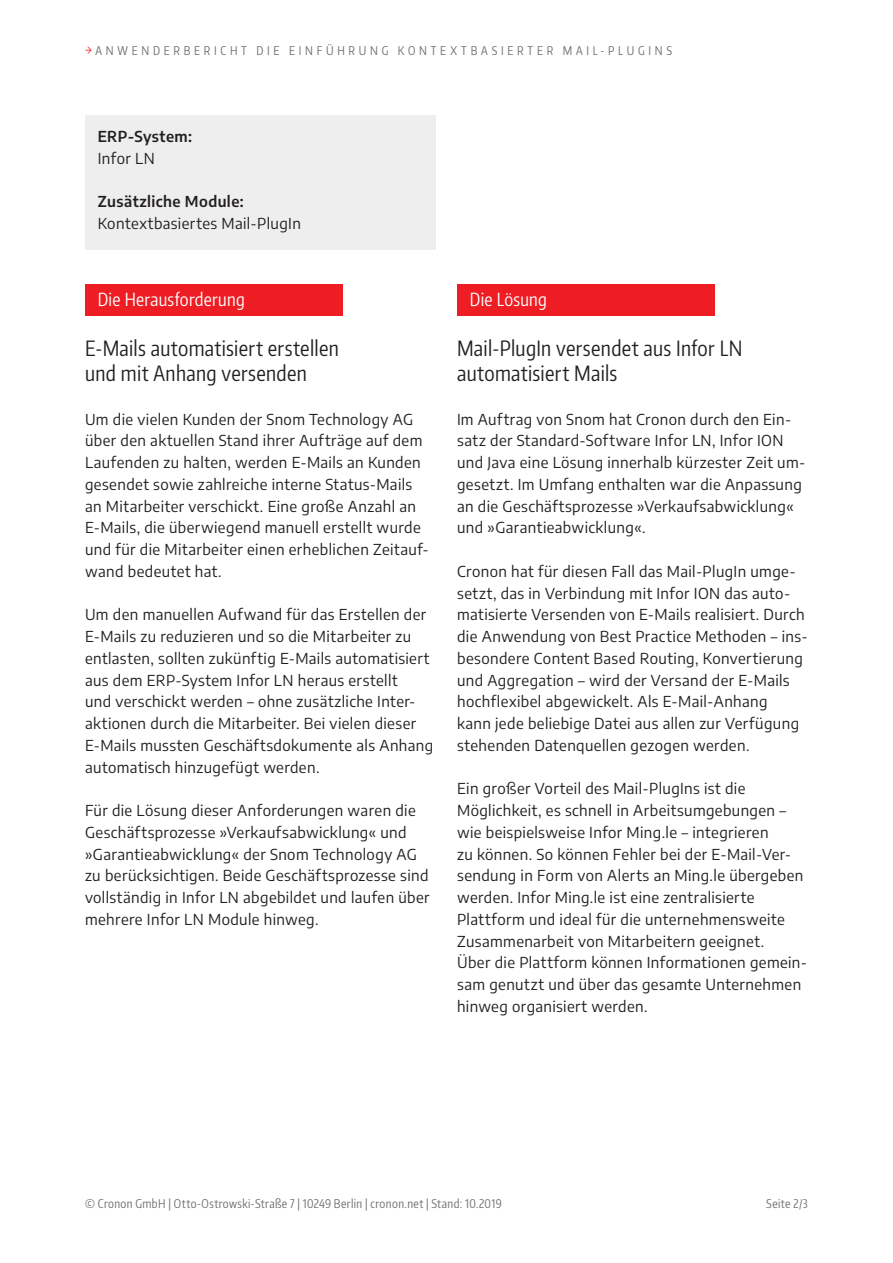
<style>
.page{position:relative;width:893px;height:1263px;background:#fff}
.page>*{position:absolute;margin:0;border:0;box-sizing:border-box;transform-origin:0 0}
.t1{font:21px/25.5px "Encode Sans Compressed";letter-spacing:.015em;color:#231f20}
.t2{font:18px "Encode Sans Compressed";letter-spacing:.015em;color:#fff}
.t3{font:15px/21.8px "Encode Sans";letter-spacing:.025em;color:#231f20}
.t4{font:600 15px "Encode Sans";letter-spacing:.03em;color:#231f20}
.t5{font:12px "Encode Sans Compressed";letter-spacing:.05em;color:#6c6d70}
.t6{font:12px "Encode Sans Compressed";letter-spacing:.31em;color:#6c6d70}
.s1{color:#ee1d23}
</style>
<div class="page">
<div style="left:85px;top:116px;width:351px;height:134px;background:#eeeeef"></div>
<div style="left:85px;top:285px;width:258px;height:31px;background:#ee1d23"></div>
<div style="left:457px;top:285px;width:258px;height:31px;background:#ee1d23"></div>
<p class="t6" style="left:85px;top:43px;width:588px"><span class="s1">→</span>ANWENDERBERICHT DIE EINFÜHRUNG KONTEXTBASIERTER MAIL-PLUGINS</p>
<p class="t4" style="left:98px;top:126px;width:96px">ERP-System:</p>
<p class="t3" style="left:98px;top:146px;width:58px">Infor LN</p>
<p class="t4" style="left:98px;top:191px;width:147px">Zusätzliche Module:</p>
<p class="t3" style="left:98px;top:212px;width:205px">Kontextbasiertes Mail-PlugIn</p>
<p class="t2" style="left:98px;top:287px;width:149px">Die Herausforderung</p>
<h1 class="t1" style="left:85px;top:334px;width:255px">E-Mails automatisiert erstellen und mit Anhang versenden</h1>
<p class="t3" style="left:85px;top:407px;width:345px">Um die vielen Kunden der Snom Technology AG über den aktuellen Stand ihrer Aufträge auf dem Laufenden zu halten, werden E-Mails an Kunden gesendet sowie zahlreiche interne Status-Mails an Mitarbeiter verschickt. Eine große Anzahl an E-Mails, die überwiegend manuell erstellt wurde und für die Mitarbeiter einen erheblichen Zeitauf&shy;wand bedeutet hat.</p>
<p class="t3" style="left:85px;top:603px;width:350px">Um den manuellen Aufwand für das Erstellen der E-Mails zu reduzieren und so die Mitarbeiter zu entlasten, sollten zukünftig E-Mails automatisiert aus dem ERP-System Infor LN heraus erstellt<br>und verschickt werden – ohne zusätzliche Inter&shy;aktionen durch die Mitarbeiter. Bei vielen dieser E-Mails mussten Geschäftsdokumente als Anhang automatisch hinzugefügt werden.</p>
<p class="t3" style="left:85px;top:799px;width:346px">Für die Lösung dieser Anforderungen waren die Geschäftsprozesse »Verkaufsabwicklung« und »Garantieabwicklung« der Snom Technology AG zu berücksichtigen. Beide Geschäftsprozesse sind vollständig in Infor LN abgebildet und laufen über mehrere Infor LN Module hinweg.</p>
<p class="t2" style="left:470px;top:287px;width:79px">Die Lösung</p>
<h1 class="t1" style="left:457px;top:334px;width:287px">Mail-PlugIn versendet aus Infor LN automatisiert Mails</h1>
<p class="t3" style="left:457px;top:407px;width:350px">Im Auftrag von Snom hat Cronon durch den Ein&shy;satz der Standard-Software Infor LN, Infor ION und Java eine Lösung innerhalb kürzester Zeit um&shy;gesetzt. Im Umfang enthalten war die Anpassung an die Geschäftsprozesse »Verkaufsabwicklung« und »Garantieabwicklung«.</p>
<p class="t3" style="left:457px;top:560px;width:352px">Cronon hat für diesen Fall das Mail-PlugIn umge&shy;setzt, das in Verbindung mit Infor ION das auto&shy;matisierte Versenden von E-Mails realisiert. Durch die Anwendung von Best Practice Methoden – ins&shy;besondere Content Based Routing, Konvertierung und Aggregation – wird der Versand der E-Mails hochflexibel abgewickelt. Als E-Mail-Anhang<br>kann jede beliebige Datei aus allen zur Verfügung stehenden Datenquellen gezogen werden.</p>
<p class="t3" style="left:457px;top:777px;width:352px">Ein großer Vorteil des Mail-PlugIns ist die Möglichkeit, es schnell in Arbeitsumgebungen – wie beispielsweise Infor Ming.le – integrieren<br>zu können. So können Fehler bei der E-Mail-Ver&shy;sendung in Form von Alerts an Ming.le übergeben werden. Infor Ming.le ist eine zentralisierte Plattform und ideal für die unternehmensweite Zusammenarbeit von Mitarbeitern geeignet.<br>Über die Plattform können Informationen gemein&shy;sam genutzt und über das gesamte Unternehmen hinweg organisiert werden.</p>
<p class="t5" style="left:85px;top:1195px;width:418px">© Cronon GmbH | Otto-Ostrowski-Straße 7 | 10249 Berlin | cronon.net | Stand: 10.2019</p>
<p class="t5" style="left:766px;top:1195px;width:43px">Seite 2/3</p>
</div>
